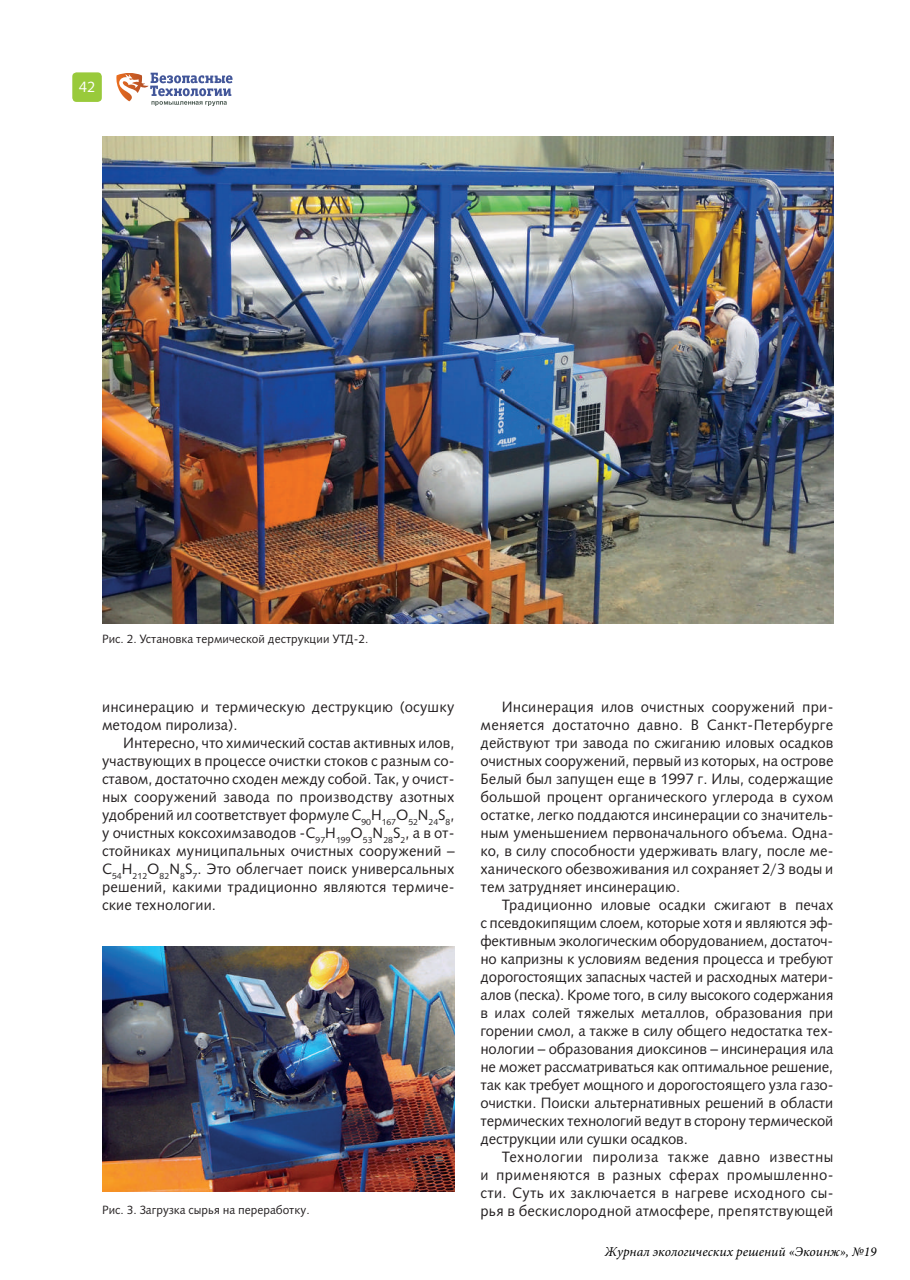
<style>
.page{position:relative;width:910px;height:1280px;background:#fff}
.page>*{position:absolute;margin:0;border:0;box-sizing:border-box;transform-origin:0 0}
.t1{font:15px/18px "Humanist 531 CBT";color:#231f20;text-align:justify}
.t2{font:15px "Humanist 531 CBT";color:#fff}
.t3{font:italic 13.5px "Minion Pro";color:#000}
.t4{font:12px "Humanist 531 CBT";color:#231f20}
</style>
<div class="page">
<div style="left:72px;top:72px;width:30px;height:30px;background:#99ca3b;border-radius:4px"></div>
<svg style="left:116px;top:72px;width:117px;height:34px"></svg>
<img style="left:102px;top:946px;width:353px;height:246px">
<img style="left:102px;top:136px;width:731px;height:488px">
<p class="t2" style="left:79px;top:81px;width:18px">42</p>
<p class="t4" style="left:102px;top:634px;width:268px">Рис. 2. Установка термической деструкции УТД-2.</p>
<p class="t1" style="left:102px;top:699px;width:354px">инсинерацию и термическую деструкцию (осушку методом пиролиза).</p>
<p class="t1" style="left:102px;top:735px;width:354px;text-indent:21px">Интересно, что химический состав активных илов, участвующих в процессе очистки стоков с разным со&shy;ставом, достаточно сходен между собой. Так, у очист&shy;ных сооружений завода по производству азотных удобрений ил соответствует формуле C<sub>90</sub>H<sub>167</sub>O<sub>52</sub>N<sub>24</sub>S<sub>8</sub>, у очистных коксохимзаводов -C<sub>97</sub>H<sub>199</sub>O<sub>53</sub>N<sub>28</sub>S<sub>2</sub>, а в от&shy;стойниках муниципальных очистных сооружений – C<sub>54</sub>H<sub>212</sub>O<sub>82</sub>N<sub>8</sub>S<sub>7</sub>. Это облегчает поиск универсальных решений, какими традиционно являются термиче&shy;ские технологии.</p>
<p class="t4" style="left:102px;top:1205px;width:209px">Рис. 3. Загрузка сырья на переработку.</p>
<p class="t1" style="left:480px;top:699px;width:354px;text-indent:21px">Инсинерация илов очистных сооружений при&shy;меняется достаточно давно. В Санкт-Петербурге действуют три завода по сжиганию иловых осадков очистных сооружений, первый из которых, на острове Белый был запущен еще в 1997 г. Илы, содержащие большой процент органического углерода в сухом остатке, легко поддаются инсинерации со значитель&shy;ным уменьшением первоначального объема. Одна&shy;ко, в силу способности удерживать влагу, после ме&shy;ханического обезвоживания ил сохраняет 2/3 воды и тем затрудняет инсинерацию.</p>
<p class="t1" style="left:480px;top:897px;width:354px;text-indent:21px">Традиционно иловые осадки сжигают в печах с псевдокипящим слоем, которые хотя и являются эф&shy;фективным экологическим оборудованием, достаточ&shy;но капризны к условиям ведения процесса и требуют дорогостоящих запасных частей и расходных матери&shy;алов (песка). Кроме того, в силу высокого содержания в илах солей тяжелых металлов, образования при горении смол, а также в силу общего недостатка тех&shy;нологии – образования диоксинов – инсинерация ила не может рассматриваться как оптимальное решение, так как требует мощного и дорогостоящего узла газо&shy;очистки. Поиски альтернативных решений в области термических технологий ведут в сторону термической деструкции или сушки осадков.</p>
<p class="t1" style="left:480px;top:1149px;width:354px;text-indent:21px">Технологии пиролиза также давно известны и применяются в разных сферах промышленно&shy;сти. Суть их заключается в нагреве исходного сы&shy;рья в бескислородной атмосфере, препятствующей</p>
<p class="t3" style="left:605px;top:1242px;width:273px">Журнал экологических решений «Экоинж», №19</p>
</div>
